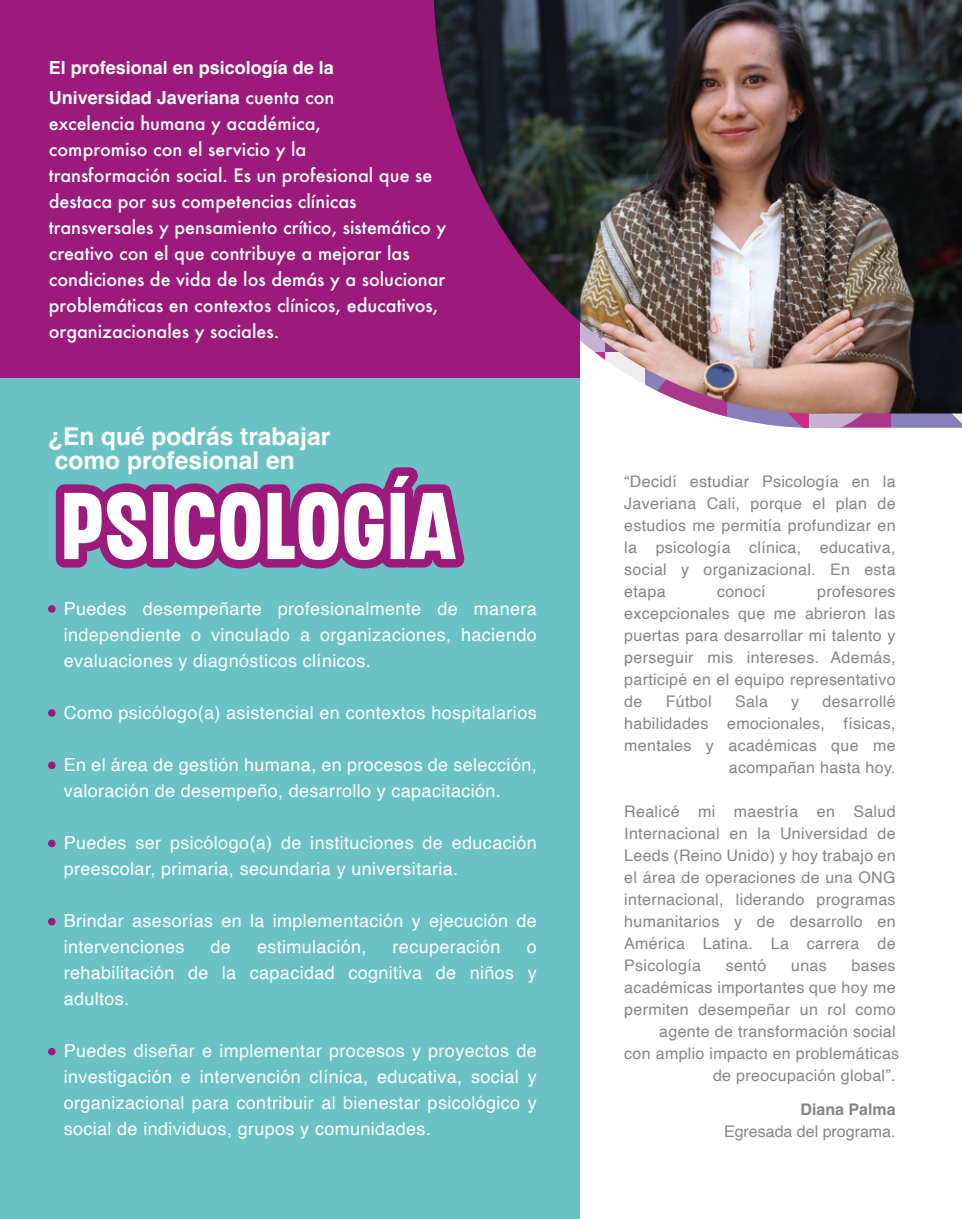
<style>
.page{position:relative;width:962px;height:1219px;background:#fff}
.page>*{position:absolute;margin:0;border:0;box-sizing:border-box;transform-origin:0 0}
.t1{font:94.6px "CHEDROS";letter-spacing:.02em;color:#fff}
.t2{font:700 24.6px/23.8px "Helvetica";color:#fff}
.t3{font:18px/26px "Helvetica";letter-spacing:.02em;color:#fff;text-align:justify}
.t4{font:500 18px/26px "Futura";color:#fff}
.t5{font:700 18px/30px "Helvetica";color:#fff}
.t6{font:16px/22px "Helvetica";letter-spacing:.02em;color:#868686;text-align:justify}
.t7{font:16px "Helvetica";color:#868686}
.t8{font:700 16px "Helvetica";color:#868686}
.s1{font-family:"Futura";font-weight:500}
</style>
<div class="page">
<svg style="left:717px;top:414px;width:245px;height:14px;background:#ae8cbe"></svg>
<div style="left:0;top:0;width:580px;height:1219px;background:#6bc2c5"></div>
<div style="left:0;top:0;width:580px;height:378px;background:#9b1a7b"></div>
<img style="left:434px;top:0;width:528px;height:414px">
<div style="left:48px;top:605px;width:8px;height:8px;background:#9b1a7b;border-radius:50%"></div>
<div style="left:48px;top:709px;width:8px;height:8px;background:#9b1a7b;border-radius:50%"></div>
<div style="left:48px;top:761px;width:8px;height:8px;background:#9b1a7b;border-radius:50%"></div>
<div style="left:48px;top:918px;width:8px;height:7px;background:#9b1a7b;border-radius:50%"></div>
<div style="left:48px;top:840px;width:8px;height:7px;background:#9b1a7b;border-radius:50%"></div>
<div style="left:48px;top:1048px;width:8px;height:7px;background:#9b1a7b;border-radius:50%"></div>
<svg style="left:56px;top:467px;width:409px;height:101px"></svg>
<p class="t5" style="left:49px;top:55px;width:287px">El profesional en psicología de la<br>Universidad Javeriana <span class="s1">cuenta con</span></p>
<p class="t4" style="left:49px;top:110px;width:399px">excelencia humana y académica,<br>compromiso con el servicio y la<br>transformación social. Es un profesional que se destaca por sus competencias clínicas transversales y pensamiento crítico, sistemático y creativo con el que contribuye a mejorar las condiciones de vida de los demás y a solucionar problemáticas en contextos clínicos, educativos, organizacionales y sociales.</p>
<h2 class="t2" style="left:48px;top:427px;width:284px">¿En qué podrás trabajar como profesional en</h2>
<h1 class="t1" style="left:61px;top:491px;width:396px">PSICOLOGÍA</h1>
<p class="t3" style="left:64px;top:596px;width:475px">Puedes desempeñarte profesionalmente de manera independiente o vinculado a organizaciones, haciendo evaluaciones y diagnósticos clínicos.</p>
<p class="t3" style="left:64px;top:700px;width:474px">Como psicólogo(a) asistencial en contextos hospitalarios</p>
<p class="t3" style="left:64px;top:752px;width:474px">En el área de gestión humana, en procesos de selección, valoración de desempeño, desarrollo y capacitación.</p>
<p class="t3" style="left:64px;top:830px;width:475px">Puedes ser psicólogo(a) de instituciones de educación preescolar, primaria, secundaria y universitaria.</p>
<p class="t3" style="left:64px;top:908px;width:475px">Brindar asesorías en la implementación y ejecución de intervenciones</p>
<p class="t3" style="left:211px;top:934px;width:22px">de</p>
<p class="t3" style="left:257px;top:934px;width:111px">estimulación,</p>
<p class="t3" style="left:393px;top:934px;width:110px">recuperación</p>
<p class="t3" style="left:64px;top:934px;width:475px;text-indent:463px">o rehabilitación de la capacidad cognitiva de niños y adultos.</p>
<p class="t3" style="left:64px;top:1038px;width:475px">Puedes diseñar e implementar procesos y proyectos de investigación e intervención clínica, educativa, social y organizacional para contribuir al bienestar psicológico y social de individuos, grupos y comunidades.</p>
<p class="t6" style="left:624px;top:471px;width:273px">“Decidí estudiar Psicología en la Javeriana Cali, porque el plan de estudios me permitía profundizar en la psicología clínica, educativa, social y organizacional. En esta etapa</p>
<p class="t6" style="left:717px;top:581px;width:50px">conocí</p>
<p class="t6" style="left:624px;top:581px;width:273px;text-indent:193px">profesores excepcionales que me abrieron las puertas para desarrollar mi talento y perseguir mis intereses. Además, participé en el equipo representativo de</p>
<p class="t6" style="left:666px;top:691px;width:48px">Fútbol</p>
<p class="t6" style="left:735px;top:691px;width:34px">Sala</p>
<p class="t6" style="left:791px;top:691px;width:9px">y</p>
<p class="t6" style="left:624px;top:691px;width:273px;text-align:right">desarrollé<br>habilidades emocionales, físicas, mentales y académicas que me acompañan hasta hoy.</p>
<p class="t6" style="left:624px;top:801px;width:273px">Realicé mi maestría en Salud Internacional en la Universidad de Leeds (Reino Unido) y hoy trabajo en el área de operaciones de una ONG internacional, liderando programas humanitarios y de desarrollo en América Latina. La carrera de Psicología</p>
<p class="t6" style="left:726px;top:955px;width:42px">sentó</p>
<p class="t6" style="left:791px;top:955px;width:37px">unas</p>
<p class="t6" style="left:624px;top:955px;width:276px;text-align:right">bases<br>académicas importantes que hoy me permiten desempeñar un rol como agente de transformación social<br>con amplio impacto en problemáticas de preocupación global”.</p>
<p class="t8" style="left:801px;top:1099px;width:97px">Diana Palma</p>
<p class="t7" style="left:724px;top:1119px;width:173px">Egresada del programa.</p>
</div>
